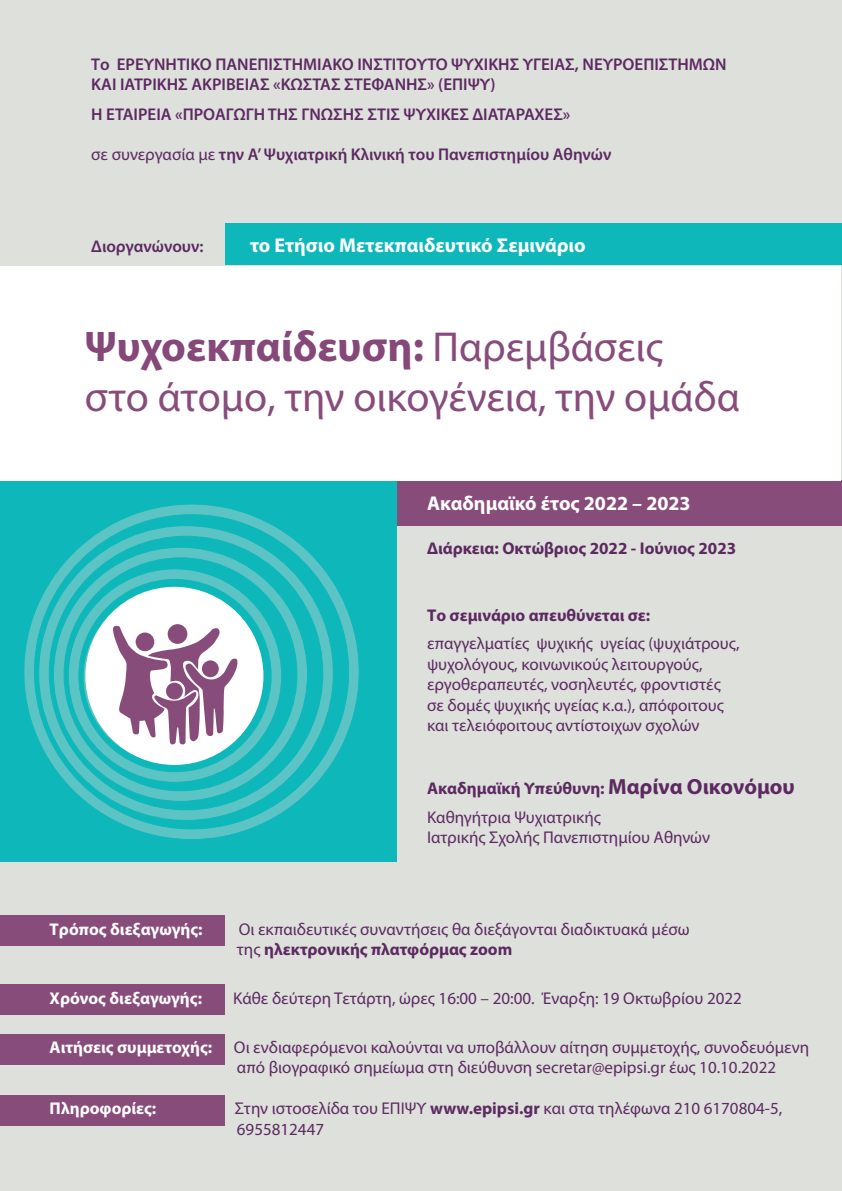
<style>
.page{position:relative;width:842px;height:1191px;background:#fff}
.page>*{position:absolute;margin:0;border:0;box-sizing:border-box;transform-origin:0 0}
.t1{font:700 43px "Myriad Pro";color:#854879}
.t2{font:42px "Myriad Pro";color:#884c7b}
.t3{font:700 20px "Myriad Pro";color:#fff}
.t4{font:17px/20.4px "Myriad Pro";color:#5c2a61}
.t5{font:600 17px/20.4px "Myriad Pro";color:#5c2a61}
.t6{font:700 17px "Myriad Pro";color:#fff}
.t7{font:700 17px "Myriad Pro";color:#5c2a61}
.s1{font-weight:400}
.s2{font-weight:400;font-size:42px;color:#884c7b}
.s3{font-weight:700}
.s4{font-weight:700;font-size:22px}
</style>
<div class="page">
<div style="left:0;top:0;width:841px;height:1191px;background:#dee0dc"></div>
<div style="left:0;top:479px;width:397px;height:383px;background:#0eb8ba"></div>
<div style="left:397px;top:480px;width:444px;height:45px;background:#884c7b"></div>
<div style="left:0;top:915px;width:225px;height:30px;background:#884c7b"></div>
<div style="left:0;top:984px;width:225px;height:31px;background:#884c7b"></div>
<div style="left:0;top:1033px;width:225px;height:31px;background:#884c7b"></div>
<div style="left:0;top:1094px;width:225px;height:31px;background:#884c7b"></div>
<div style="left:225px;top:224px;width:616px;height:41px;background:#0eb8ba"></div>
<svg style="left:24px;top:504px;width:335px;height:335px"></svg>
<svg style="left:38px;top:524px;width:296px;height:297px"></svg>
<svg style="left:52px;top:546px;width:256px;height:256px"></svg>
<svg style="left:67px;top:568px;width:216px;height:215px"></svg>
<svg style="left:82px;top:589px;width:175px;height:175px;background:#b9c9d4"></svg>
<div style="left:168px;top:624px;width:19px;height:20px;background:#884c7b;border-radius:50%"></div>
<div style="left:136px;top:632px;width:18px;height:19px;background:#884c7b;border-radius:50%"></div>
<div style="left:166px;top:682px;width:17px;height:17px;background:#884c7b;border-radius:50%"></div>
<div style="left:202px;top:660px;width:17px;height:17px;background:#884c7b;border-radius:50%"></div>
<div style="left:0;top:266px;width:841px;height:214px;background:#fff"></div>
<p class="t5" style="left:91px;top:53px;width:637px">Το ΕΡΕΥΝΗΤΙΚΟ ΠΑΝΕΠΙΣΤΗΜΙΑΚΟ ΙΝΣΤΙΤΟΥΤΟ ΨΥΧΙΚΗΣ ΥΓΕΙΑΣ, ΝΕΥΡΟΕΠΙΣΤΗΜΩΝ<br>ΚΑΙ ΙΑΤΡΙΚΗΣ ΑΚΡΙΒΕΙΑΣ «ΚΩΣΤΑΣ ΣΤΕΦΑΝΗΣ» (ΕΠΙΨΥ)</p>
<p class="t5" style="left:91px;top:103px;width:481px">Η ΕΤΑΙΡΕΙΑ «ΠΡΟΑΓΩΓΗ ΤΗΣ ΓΝΩΣΗΣ ΣΤΙΣ ΨΥΧΙΚΕΣ ΔΙΑΤΑΡΑΧΕΣ»</p>
<p class="t5" style="left:91px;top:144px;width:522px"><span class="s1">σε συνεργασία με</span> την Α’ Ψυχιατρική Κλινική του Πανεπιστημίου Αθηνών</p>
<p class="t5" style="left:91px;top:236px;width:114px">Διοργανώνουν:</p>
<p class="t3" style="left:250px;top:232px;width:337px">το Ετήσιο Μετεκπαιδευτικό Σεμινάριο</p>
<h1 class="t1" style="left:85px;top:318px;width:580px">Ψυχοεκπαίδευση: <span class="s2">Παρεμβάσεις</span></h1>
<h2 class="t2" style="left:85px;top:371px;width:656px">στο άτομο, την οικογένεια, την ομάδα</h2>
<p class="t3" style="left:427px;top:490px;width:265px">Ακαδημαϊκό έτος 2022 – 2023</p>
<p class="t7" style="left:427px;top:537px;width:311px">Διάρκεια: Οκτώβριος 2022 - Ιούνιος 2023</p>
<p class="t7" style="left:427px;top:604px;width:225px">Το σεμινάριο απευθύνεται σε:</p>
<p class="t4" style="left:427px;top:633px;width:314px">επαγγελματίες ψυχικής υγείας (ψυχιάτρους, ψυχολόγους, κοινωνικούς λειτουργούς, εργοθεραπευτές, νοσηλευτές, φροντιστές σε δομές ψυχικής υγείας κ.α.), απόφοιτους και τελειόφοιτους αντίστοιχων σχολών</p>
<p class="t4" style="left:427px;top:774px;width:369px;line-height:28.4px"><span class="s3">Ακαδημαϊκή Υπεύθυνη:</span> <span class="s4">Μαρίνα Οικονόμου<br></span>Καθηγήτρια Ψυχιατρικής</p>
<p class="t4" style="left:427px;top:826px;width:284px">Ιατρικής Σχολής Πανεπιστημίου Αθηνών</p>
<p class="t6" style="left:50px;top:918px;width:155px">Τρόπος διεξαγωγής:</p>
<p class="t4" style="left:237px;top:918px;width:454px">Οι εκπαιδευτικές συναντήσεις θα διεξάγονται διαδικτυακά μέσω της <span class="s3">ηλεκτρονικής πλατφόρμας zoom</span></p>
<p class="t6" style="left:50px;top:987px;width:154px">Χρόνος διεξαγωγής:</p>
<p class="t4" style="left:233px;top:988px;width:510px">Κάθε δεύτερη Τετάρτη, ώρες 16:00 – 20:00. Έναρξη: 19 Οκτωβρίου 2022</p>
<p class="t6" style="left:50px;top:1036px;width:164px">Αιτήσεις συμμετοχής:</p>
<p class="t4" style="left:234px;top:1036px;width:577px">Οι ενδιαφερόμενοι καλούνται να υποβάλλουν αίτηση συμμετοχής, συνοδευόμενη από βιογραφικό σημείωμα στη διεύθυνση secretar@epipsi.gr έως 10.10.2022</p>
<p class="t6" style="left:50px;top:1097px;width:108px">Πληροφορίες:</p>
<p class="t4" style="left:235px;top:1098px;width:549px">Στην ιστοσελίδα του ΕΠΙΨΥ <span class="s3">www.epipsi.gr</span> και στα τηλέφωνα 210 6170804-5,<br>6955812447</p>
</div>
